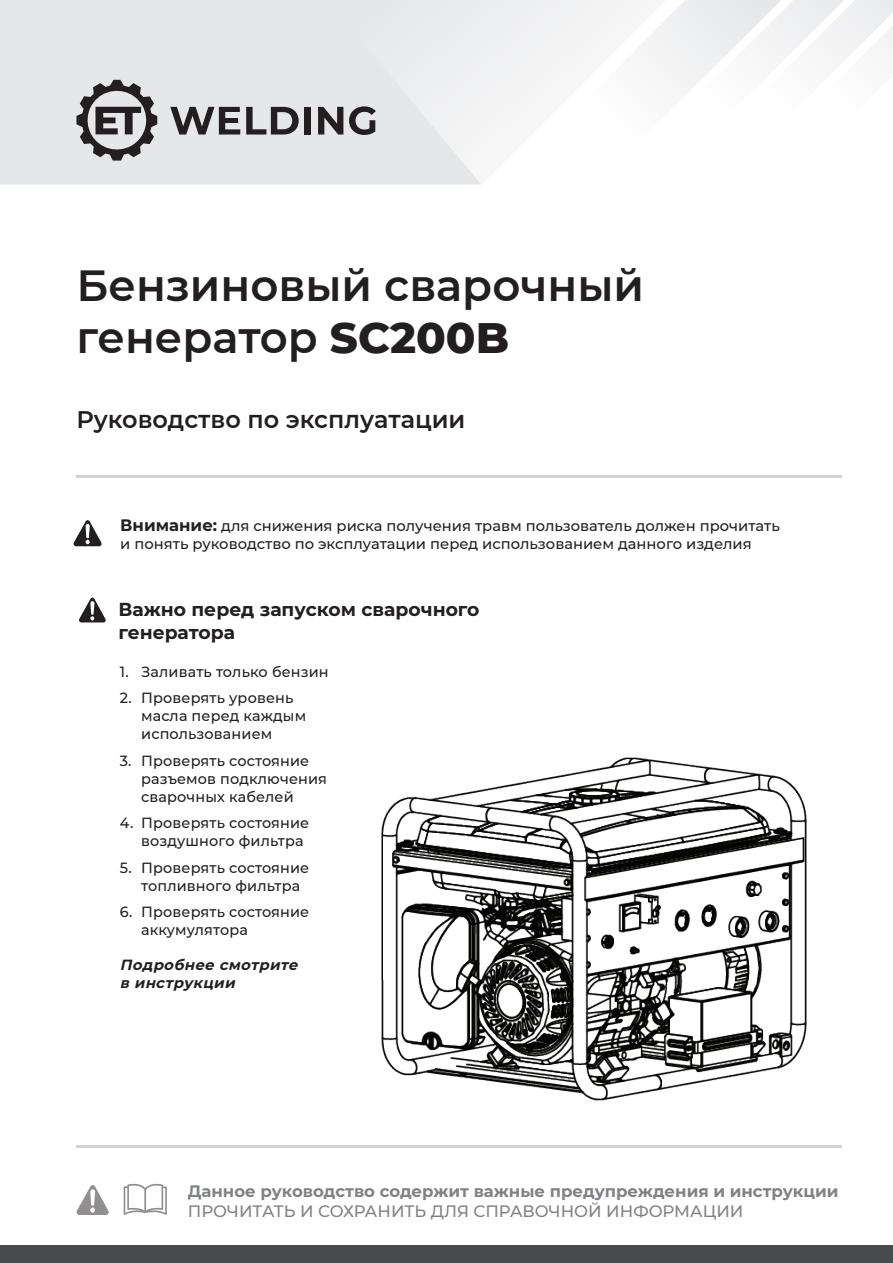
<style>
.page{position:relative;width:893px;height:1263px;background:#fff}
.page>*{position:absolute;margin:0;border:0;box-sizing:border-box;transform-origin:0 0}
.t1{font:600 43.5px/52.2px "Montserrat";color:#231f20}
.t2{font:600 24px "Montserrat";color:#231f20}
.t3{font:700 18.75px/22.5px "Montserrat";color:#231f20}
.t4{font:700 16.5px "Montserrat";color:#808285}
.t5{font:500 16.5px "Montserrat";color:#808285}
.t6{font:500 14.7px/18px "Montserrat";letter-spacing:.005em;color:#231f20}
.t7{font:italic 700 14.7px/18px "Montserrat";color:#231f20}
.s1{font-weight:800}
.s2{font-weight:700;font-size:16.5px}
</style>
<div class="page">
<div style="left:0;top:0;width:283px;height:185px;background:#e6e7e9"></div>
<svg style="left:283px;top:0;width:259px;height:185px;fill:#e9eaeb"></svg>
<svg style="left:542px;top:0;width:138px;height:84px;fill:#f5f5f6"></svg>
<svg style="left:680px;top:0;width:213px;height:92px"></svg>
<div style="left:0;top:1246px;width:893px;height:17px;background:#494a4b"></div>
<svg style="left:79px;top:598px;width:27px;height:24px"></svg>
<svg style="left:77px;top:1185px;width:32px;height:30px"></svg>
<svg style="left:124px;top:1184px;width:43px;height:31px"></svg>
<hr style="left:77px;top:476px;width:765px;height:2px;background:#d1d2d4">
<hr style="left:77px;top:1145px;width:765px;height:3px;background:#d1d2d4">
<svg style="left:170px;top:107px;width:70px;height:28px;background:#838182"></svg>
<svg style="left:246px;top:107px;width:53px;height:28px"></svg>
<div style="left:304px;top:107px;width:7px;height:28px;background:#231f20"></div>
<svg style="left:318px;top:107px;width:25px;height:28px"></svg>
<svg style="left:349px;top:106px;width:27px;height:29px"></svg>
<svg style="left:77px;top:80px;width:80px;height:81px;background:#959496"></svg>
<img style="left:381px;top:757px;width:426px;height:344px">
<svg style="left:74px;top:520px;width:28px;height:26px"></svg>
<h1 class="t1" style="left:77px;top:258px;width:569px">Бензиновый сварочный генератор <span class="s1">SC200B</span></h1>
<h2 class="t2" style="left:77px;top:402px;width:390px">Руководство по эксплуатации</h2>
<p class="t6" style="left:120px;top:517px;width:661px"><span class="s2">Внимание:</span> для снижения риска получения травм пользователь должен прочитать и понять руководство по эксплуатации перед использованием данного изделия</p>
<p class="t3" style="left:118px;top:597px;width:362px">Важно перед запуском сварочного генератора</p>
<p class="t6" style="left:120px;top:662px;width:210px">1. Заливать только бензин</p>
<p class="t6" style="left:141px;top:688px;width:166px;text-indent:-21px">2. Проверять уровень масла перед каждым использованием</p>
<p class="t6" style="left:141px;top:751px;width:187px;text-indent:-21px">3. Проверять состояние разъемов подключения сварочных кабелей</p>
<p class="t6" style="left:141px;top:813px;width:170px;text-indent:-21px">4. Проверять состояние воздушного фильтра</p>
<p class="t6" style="left:141px;top:858px;width:170px;text-indent:-21px">5. Проверять состояние топливного фильтра</p>
<p class="t6" style="left:141px;top:902px;width:170px;text-indent:-21px">6. Проверять состояние аккумулятора</p>
<p class="t7" style="left:120px;top:955px;width:183px">Подробнее смотрите в инструкции</p>
<p class="t4" style="left:188px;top:1179px;width:652px">Данное руководство содержит важные предупреждения и инструкции</p>
<p class="t5" style="left:188px;top:1199px;width:557px">ПРОЧИТАТЬ И СОХРАНИТЬ ДЛЯ СПРАВОЧНОЙ ИНФОРМАЦИИ</p>
</div>
